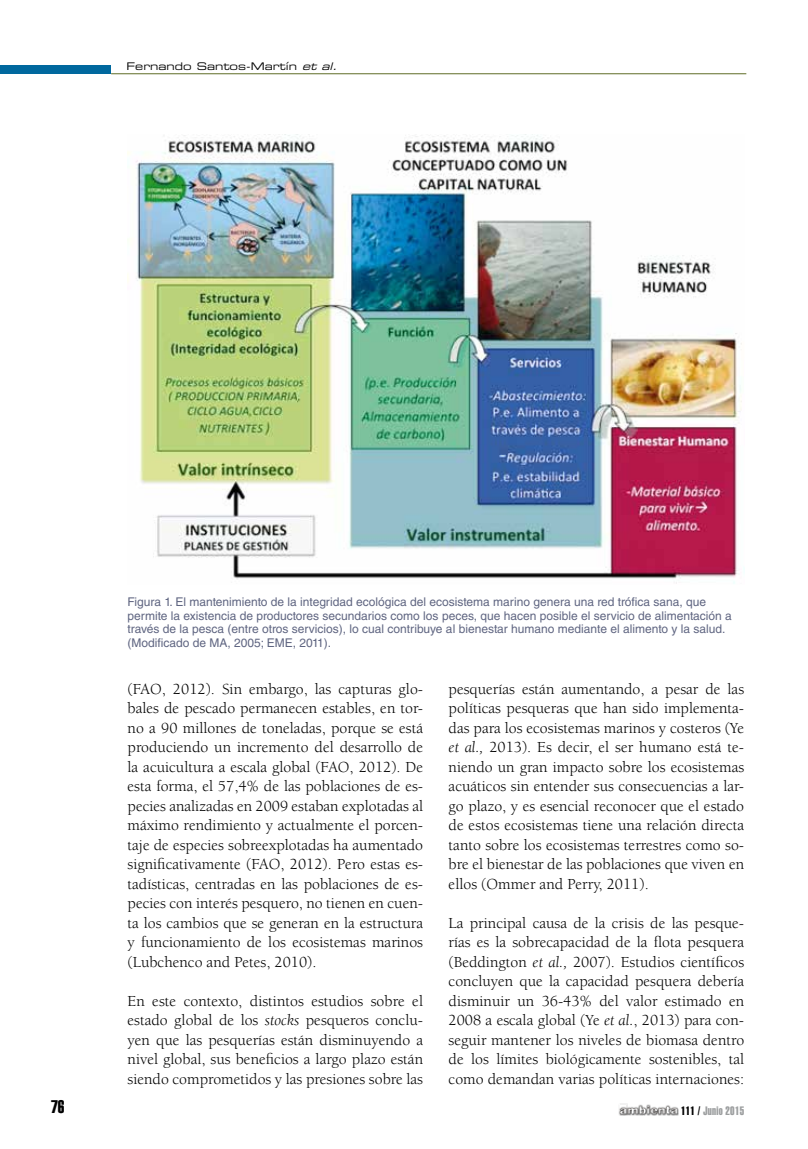
<style>
.page{position:relative;width:808px;height:1149px;background:#fff}
.page>*{position:absolute;margin:0;border:0;box-sizing:border-box;transform-origin:0 0}
.t1{font:18px "Helvetica LT Std Extra Comp";color:#000}
.t2{font:15.75px/19.5px "Berkeley Std";color:#000;text-align:justify}
.t3{font:12px/13.5px "Helvetica LT Std";color:#5f6581}
.t4{font:12px "Helvetica LT Std Extra Comp";letter-spacing:.025em;color:#9c9e9f}
.t5{font:10.5px "Eurostile LT Std Ex 2";color:#000}
.s1{font-style:italic}
.s2{color:#000}
</style>
<div class="page">
<div style="left:0;top:65px;width:111px;height:9px;background:#00689e"></div>
<hr style="left:111px;top:73px;width:635px;height:1px;background:#5f6d27">
<img style="left:618px;top:1103px;width:61px;height:13px">
<img style="left:127px;top:134px;width:615px;height:450px">
<p class="t5" style="left:126px;top:59px;width:216px">Fernando Santos-Martín <span class="s1">et al.</span></p>
<p class="t3" style="left:128px;top:595px;width:606px">Figura 1. El mantenimiento de la integridad ecológica del ecosistema marino genera una red trófica sana, que permite la existencia de productores secundarios como los peces, que hacen posible el servicio de alimentación a través de la pesca (entre otros servicios), lo cual contribuye al bienestar humano mediante el alimento y la salud. (Modificado de MA, 2005; EME, 2011).</p>
<p class="t2" style="left:128px;top:679px;width:297px">(FAO, 2012). Sin embargo, las capturas glo&shy;bales de pescado permanecen estables, en tor&shy;no a 90 millones de toneladas, porque se está produciendo un incremento del desarrollo de la acuicultura a escala global (FAO, 2012). De esta forma, el 57,4% de las poblaciones de es&shy;pecies analizadas en 2009 estaban explotadas al máximo rendimiento y actualmente el porcen&shy;taje de especies sobreexplotadas ha aumentado significativamente (FAO, 2012). Pero estas es&shy;tadísticas, centradas en las poblaciones de es&shy;pecies con interés pesquero, no tienen en cuen&shy;ta los cambios que se generan en la estructura y funcionamiento de los ecosistemas marinos (Lubchenco and Petes, 2010).</p>
<p class="t2" style="left:128px;top:991px;width:297px">En este contexto, distintos estudios sobre el estado global de los <span class="s1">stocks</span> pesqueros conclu&shy;yen que las pesquerías están disminuyendo a nivel global, sus beneficios a largo plazo están siendo comprometidos y las presiones sobre las</p>
<p class="t2" style="left:449px;top:679px;width:297px">pesquerías están aumentando, a pesar de las políticas pesqueras que han sido implementa&shy;das para los ecosistemas marinos y costeros (Ye <span class="s1">et al.,</span> 2013). Es decir, el ser humano está te&shy;niendo un gran impacto sobre los ecosistemas acuáticos sin entender sus consecuencias a lar&shy;go plazo, y es esencial reconocer que el estado de estos ecosistemas tiene una relación directa tanto sobre los ecosistemas terrestres como so&shy;bre el bienestar de las poblaciones que viven en ellos (Ommer and Perry, 2011).</p>
<p class="t2" style="left:449px;top:913px;width:297px">La principal causa de la crisis de las pesque&shy;rías es la sobrecapacidad de la flota pesquera (Beddington <span class="s1">et al.,</span> 2007). Estudios científicos concluyen que la capacidad pesquera debería disminuir un 36-43% del valor estimado en 2008 a escala global (Ye <span class="s1">et al.</span>, 2013) para con&shy;seguir mantener los niveles de biomasa dentro de los límites biológicamente sostenibles, tal como demandan varias políticas internaciones:</p>
<p class="t1" style="left:51px;top:1095px;width:15px">76</p>
<p class="t4" style="left:681px;top:1103px;width:65px"><span class="s2">111 /</span> Junio 2015</p>
</div>
